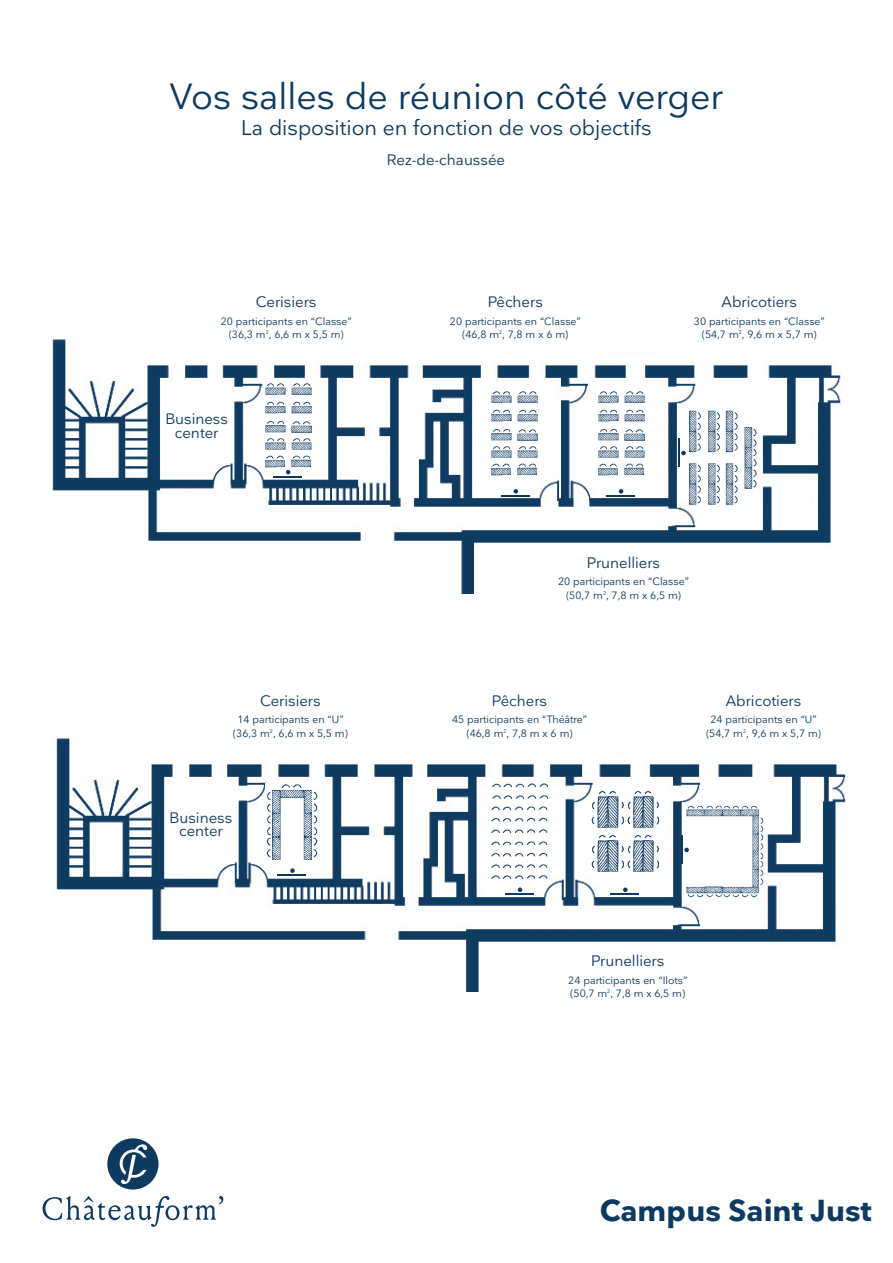
<style>
.page{position:relative;width:893px;height:1263px;background:#fff}
.page>*{position:absolute;margin:0;border:0;box-sizing:border-box;transform-origin:0 0}
.TITRE-SALLES{font:36px "Nationale";color:#0e3a5f}
.t1{font:700 30px "Nationale";color:#0e3a5f}
.SOUS-TITRE-salles{font:21px "Nationale";color:#0e3a5f}
.NOM_DES_SALLES{font:15px/13.5px "Nationale";color:#0e3a5f;text-align:center}
.renseignements_Salles{font:10.5px "Nationale";color:#0e3a5f}
</style>
<div class="page">
<svg style="left:43px;top:1196px;width:180px;height:31px"></svg>
<svg style="left:107px;top:1138px;width:52px;height:51px"></svg>
<img style="left:52px;top:339px;width:789px;height:254px">
<div style="left:529px;top:318px;width:198px;height:34px;background:#fff"></div>
<div style="left:197px;top:315px;width:179px;height:47px;background:#fff"></div>
<div style="left:426px;top:315px;width:179px;height:47px;background:#fff"></div>
<div style="left:670px;top:315px;width:179px;height:47px;background:#fff"></div>
<div style="left:534px;top:544px;width:179px;height:34px;background:#fff"></div>
<div style="left:534px;top:575px;width:179px;height:47px;background:#fff"></div>
<svg style="left:274px;top:473px;width:28px;height:4px"></svg>
<svg style="left:501px;top:489px;width:28px;height:7px"></svg>
<svg style="left:606px;top:489px;width:29px;height:7px"></svg>
<hr style="left:678px;top:438px;width:2px;height:29px;background:#0e3a5f">
<img style="left:263px;top:381px;width:54px;height:92px">
<img style="left:488px;top:389px;width:54px;height:92px">
<img style="left:596px;top:389px;width:53px;height:92px">
<img style="left:680px;top:397px;width:82px;height:115px">
<img style="left:56px;top:738px;width:790px;height:254px">
<div style="left:534px;top:721px;width:197px;height:29px;background:#fff"></div>
<div style="left:201px;top:713px;width:179px;height:47px;background:#fff"></div>
<div style="left:430px;top:713px;width:179px;height:47px;background:#fff"></div>
<div style="left:674px;top:713px;width:179px;height:47px;background:#fff"></div>
<div style="left:538px;top:943px;width:179px;height:33px;background:#fff"></div>
<div style="left:538px;top:974px;width:179px;height:46px;background:#fff"></div>
<hr style="left:278px;top:874px;width:28px;height:2px;background:#0e3a5f">
<svg style="left:290px;top:868px;width:5px;height:5px"></svg>
<svg style="left:505px;top:887px;width:29px;height:8px"></svg>
<svg style="left:611px;top:887px;width:28px;height:8px"></svg>
<svg style="left:682px;top:835px;width:3px;height:29px"></svg>
<img style="left:590px;top:786px;width:71px;height:44px">
<img style="left:590px;top:830px;width:71px;height:47px">
<img style="left:488px;top:782px;width:63px;height:100px">
<img style="left:266px;top:784px;width:52px;height:76px">
<img style="left:685px;top:801px;width:79px;height:97px">
<p class="TITRE-SALLES" style="left:170px;top:76px;width:555px">Vos salles de réunion côté verger</p>
<p class="SOUS-TITRE-salles" style="left:241px;top:115px;width:412px">La disposition en fonction de vos objectifs</p>
<p class="NOM_DES_SALLES" style="left:387px;top:153px;width:120px">Rez-de-chaussée</p>
<p class="NOM_DES_SALLES" style="left:256px;top:295px;width:62px">Cerisiers</p>
<p class="renseignements_Salles" style="left:221px;top:315px;width:132px">20 participants en “Classe”</p>
<p class="renseignements_Salles" style="left:229px;top:328px;width:117px">(36,3 m<sup>2</sup>, 6,6 m x 5,5 m)</p>
<p class="NOM_DES_SALLES" style="left:165px;top:413px;width:64px">Business center</p>
<p class="NOM_DES_SALLES" style="left:260px;top:694px;width:62px">Cerisiers</p>
<p class="renseignements_Salles" style="left:237px;top:713px;width:108px">14 participants en “U”</p>
<p class="renseignements_Salles" style="left:233px;top:727px;width:117px">(36,3 m<sup>2</sup>, 6,6 m x 5,5 m)</p>
<p class="NOM_DES_SALLES" style="left:170px;top:811px;width:64px">Business center</p>
<p class="NOM_DES_SALLES" style="left:488px;top:295px;width:57px">Pêchers</p>
<p class="renseignements_Salles" style="left:450px;top:315px;width:132px">20 participants en “Classe”</p>
<p class="renseignements_Salles" style="left:462px;top:328px;width:108px">(46,8 m<sup>2</sup>, 7,8 m x 6 m)</p>
<p class="NOM_DES_SALLES" style="left:722px;top:295px;width:77px">Abricotiers</p>
<p class="renseignements_Salles" style="left:694px;top:315px;width:132px">30 participants en “Classe”</p>
<p class="renseignements_Salles" style="left:702px;top:328px;width:117px">(54,7 m<sup>2</sup>, 9,6 m x 5,7 m)</p>
<p class="NOM_DES_SALLES" style="left:587px;top:556px;width:75px">Prunelliers</p>
<p class="renseignements_Salles" style="left:558px;top:575px;width:132px">20 participants en “Classe”</p>
<p class="renseignements_Salles" style="left:566px;top:589px;width:117px">(50,7 m<sup>2</sup>, 7,8 m x 6,5 m)</p>
<p class="NOM_DES_SALLES" style="left:492px;top:694px;width:57px">Pêchers</p>
<p class="renseignements_Salles" style="left:452px;top:713px;width:137px">45 participants en “Théâtre”</p>
<p class="renseignements_Salles" style="left:466px;top:727px;width:108px">(46,8 m<sup>2</sup>, 7,8 m x 6 m)</p>
<p class="NOM_DES_SALLES" style="left:726px;top:694px;width:77px">Abricotiers</p>
<p class="renseignements_Salles" style="left:710px;top:713px;width:108px">24 participants en “U”</p>
<p class="renseignements_Salles" style="left:706px;top:727px;width:117px">(54,7 m<sup>2</sup>, 9,6 m x 5,7 m)</p>
<p class="NOM_DES_SALLES" style="left:591px;top:954px;width:75px">Prunelliers</p>
<p class="renseignements_Salles" style="left:568px;top:974px;width:121px">24 participants en “Ilots”</p>
<p class="renseignements_Salles" style="left:570px;top:987px;width:117px">(50,7 m<sup>2</sup>, 7,8 m x 6,5 m)</p>
<h2 class="t1" style="left:600px;top:1193px;width:273px">Campus Saint Just</h2>
</div>
